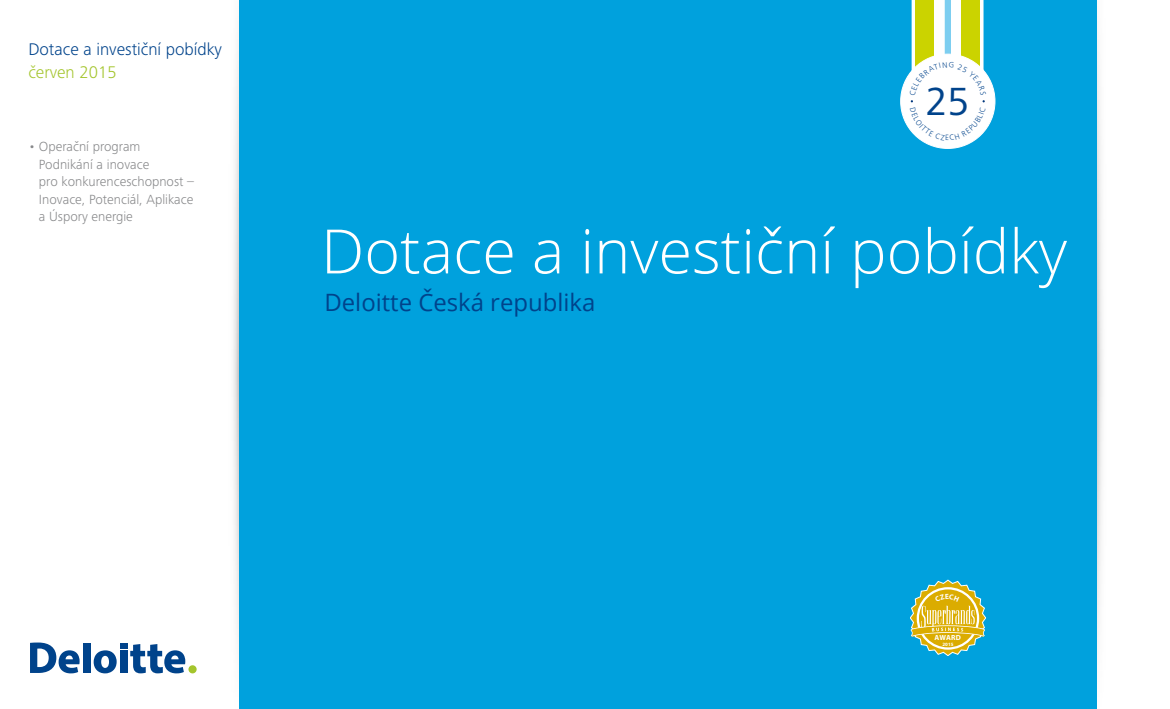
<style>
.page{position:relative;width:1170px;height:709px;background:#fff}
.page>*{position:absolute;margin:0;border:0;box-sizing:border-box;transform-origin:0 0}
.t1{font:300 61.25px "Open Sans";color:#fff}
.t2{font:40.75px "Frutiger Next Pro";color:#00438b}
.t3{font:23.88px "Open Sans";color:#00438b}
.t4{font:300 17.5px "Frutiger Next Pro";color:#00438b}
.t5{font:300 17.5px "Frutiger Next Pro";color:#a4c52d}
.t6{font:300 13.75px/17.5px "Frutiger Next Pro";color:#87888a}
.t7{font:700 7.38px "Myriad Pro";letter-spacing:.015em;color:#fff}
.t8{font:700 4.88px "Myriad Pro";color:#fff}
</style>
<div class="page">
<div style="left:238px;top:0;width:859px;height:709px;background:#00a1dd"></div>
<div style="left:83px;top:643px;width:7px;height:30px;background:#00438b"></div>
<svg style="left:94px;top:643px;width:91px;height:30px"></svg>
<svg style="left:30px;top:642px;width:50px;height:31px"></svg>
<div style="left:188px;top:665px;width:9px;height:8px;background:#a4c52d;border-radius:50%"></div>
<img style="left:233px;top:51px;width:5px;height:586px">
<img style="left:1097px;top:37px;width:6px;height:613px">
<div style="left:900px;top:54px;width:94px;height:94px;background:#fff;border-radius:47px"></div>
<svg style="left:909px;top:0;width:76px;height:140px"></svg>
<svg style="left:910px;top:580px;width:75px;height:76px"></svg>
<p class="t4" style="left:28px;top:39px;width:195px">Dotace a investiční pobídky</p>
<p class="t5" style="left:28px;top:62px;width:90px">červen 2015</p>
<p class="t6" style="left:39px;top:138px;width:156px;text-indent:-11px">• Operační program<br>Podnikání a inovace<br>pro konkurenceschopnost –<br>Inovace, Potenciál, Aplikace a Úspory energie</p>
<h2 class="t2" style="left:925px;top:78px;width:46px">25</h2>
<h1 class="t1" style="left:321px;top:209px;width:747px">Dotace a investiční pobídky</h1>
<h3 class="t3" style="left:324px;top:286px;width:272px">Deloitte Česká republika</h3>
<p class="t7" style="left:934px;top:633px;width:28px">AWARD</p>
<p class="t8" style="left:942px;top:641px;width:13px">2015</p>
</div>
